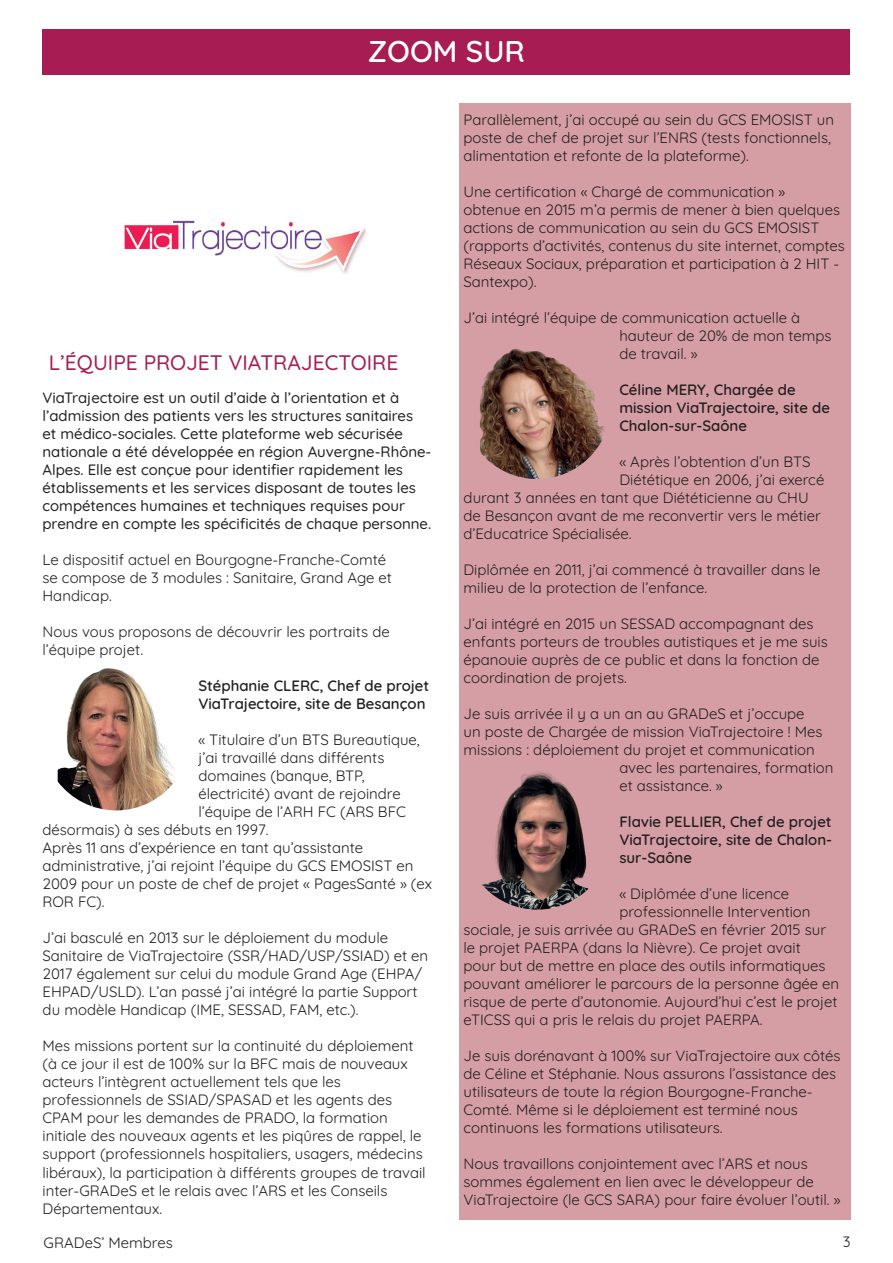
<style>
.page{position:relative;width:893px;height:1263px;background:#fff}
.page>*{position:absolute;margin:0;border:0;box-sizing:border-box;transform-origin:0 0}
.t1{font:600 30px "Quicksand";color:#fff}
.t2{font:500 21px "Quicksand";color:#a71c52}
.t3{font:15px/18px "Quicksand";color:#231f20}
.t4{font:500 15px/18px "Quicksand";color:#231f20}
.t5{font:600 15px/18px "Quicksand";color:#231f20}
</style>
<div class="page">
<div style="left:43px;top:30px;width:807px;height:45px;background:#a71c52"></div>
<div style="left:459px;top:103px;width:391px;height:1117px;background:#d59ea5"></div>
<img style="left:124px;top:220px;width:242px;height:54px">
<img style="left:58px;top:668px;width:117px;height:142px">
<img style="left:480px;top:348px;width:125px;height:131px">
<img style="left:463px;top:762px;width:148px;height:148px;border-radius:74px">
<h1 class="t1" style="left:368px;top:28px;width:159px">ZOOM SUR</h1>
<h2 class="t2" style="left:49px;top:346px;width:351px">L’ÉQUIPE PROJET VIATRAJECTOIRE</h2>
<p class="t4" style="left:43px;top:387px;width:390px">ViaTrajectoire est un outil d’aide à l’orientation et à l’admission des patients vers les structures sanitaires<br>et médico-sociales. Cette plateforme web sécurisée nationale a été développée en région Auvergne-Rhône-Alpes. Elle est conçue pour identifier rapidement les établissements et les services disposant de toutes les compétences humaines et techniques requises pour prendre en compte les spécificités de chaque personne.</p>
<p class="t3" style="left:43px;top:549px;width:351px">Le dispositif actuel en Bourgogne-Franche-Comté se compose de 3 modules : Sanitaire, Grand Age et<br>Handicap.</p>
<p class="t3" style="left:43px;top:621px;width:349px">Nous vous proposons de découvrir les portraits de l’équipe projet.</p>
<p class="t5" style="left:198px;top:675px;width:232px">Stéphanie CLERC, Chef de projet<br>ViaTrajectoire, site de Besançon</p>
<p class="t3" style="left:198px;top:729px;width:223px">« Titulaire d’un BTS Bureautique,</p>
<p class="t3" style="left:198px;top:747px;width:188px">j’ai travaillé dans différents</p>
<p class="t3" style="left:198px;top:765px;width:168px">domaines (banque, BTP,</p>
<p class="t3" style="left:198px;top:783px;width:204px">électricité) avant de rejoindre</p>
<p class="t3" style="left:198px;top:801px;width:209px">l’équipe de l’ARH FC (ARS BFC</p>
<p class="t3" style="left:43px;top:819px;width:228px">désormais) à ses débuts en 1997.</p>
<p class="t3" style="left:43px;top:837px;width:322px">Après 11 ans d’expérience en tant qu’assistante</p>
<p class="t3" style="left:43px;top:855px;width:372px">administrative, j’ai rejoint l’équipe du GCS EMOSIST en</p>
<p class="t3" style="left:43px;top:873px;width:391px">2009 pour un poste de chef de projet « PagesSanté » (ex</p>
<p class="t3" style="left:43px;top:891px;width:64px">ROR FC).</p>
<p class="t3" style="left:43px;top:927px;width:387px">J’ai basculé en 2013 sur le déploiement du module Sanitaire de ViaTrajectoire (SSR/HAD/USP/SSIAD) et en 2017 également sur celui du module Grand Age (EHPA/ EHPAD/USLD). L’an passé j’ai intégré la partie Support du modèle Handicap (IME, SESSAD, FAM, etc.).</p>
<p class="t3" style="left:43px;top:1035px;width:385px">Mes missions portent sur la continuité du déploiement (à ce jour il est de 100% sur la BFC mais de nouveaux acteurs l’intègrent actuellement tels que les professionnels de SSIAD/SPASAD et les agents des CPAM pour les demandes de PRADO, la formation initiale des nouveaux agents et les piqûres de rappel, le support (professionnels hospitaliers, usagers, médecins libéraux), la participation à différents groupes de travail inter-GRADeS et le relais avec l’ARS et les Conseils Départementaux.</p>
<p class="t3" style="left:44px;top:1232px;width:131px">GRADeS’ Membres</p>
<p class="t3" style="left:463px;top:109px;width:372px">Parallèlement, j’ai occupé au sein du GCS EMOSIST un poste de chef de projet sur l’ENRS (tests fonctionnels, alimentation et refonte de la plateforme).</p>
<p class="t3" style="left:463px;top:181px;width:383px">Une certification « Chargé de communication » obtenue en 2015 m’a permis de mener à bien quelques actions de communication au sein du GCS EMOSIST (rapports d’activités, contenus du site internet, comptes Réseaux Sociaux, préparation et participation à 2 HIT - Santexpo).</p>
<p class="t3" style="left:619px;top:307px;width:214px;text-indent:-156px">J’ai intégré l’équipe de communication actuelle à hauteur de 20% de mon temps de travail. »</p>
<p class="t5" style="left:619px;top:379px;width:212px">Céline MERY, Chargée de mission ViaTrajectoire, site de<br>Chalon-sur-Saône</p>
<p class="t3" style="left:619px;top:451px;width:193px">« Après l’obtention d’un BTS</p>
<p class="t3" style="left:619px;top:469px;width:206px">Diététique en 2006, j’ai exercé</p>
<p class="t3" style="left:463px;top:487px;width:347px">durant 3 années en tant que Diététicienne au CHU</p>
<p class="t3" style="left:463px;top:505px;width:359px">de Besançon avant de me reconvertir vers le métier</p>
<p class="t3" style="left:463px;top:523px;width:169px">d’Educatrice Spécialisée.</p>
<p class="t3" style="left:463px;top:559px;width:359px">Diplômée en 2011, j’ai commencé à travailler dans le milieu de la protection de l’enfance.</p>
<p class="t3" style="left:463px;top:613px;width:366px">J’ai intégré en 2015 un SESSAD accompagnant des enfants porteurs de troubles autistiques et je me suis épanouie auprès de ce public et dans la fonction de coordination de projets.</p>
<p class="t3" style="left:463px;top:703px;width:343px">Je suis arrivée il y a un an au GRADeS et j’occupe</p>
<p class="t3" style="left:463px;top:721px;width:360px">un poste de Chargée de mission ViaTrajectoire ! Mes</p>
<p class="t3" style="left:463px;top:739px;width:353px">missions : déploiement du projet et communication</p>
<p class="t3" style="left:619px;top:757px;width:216px">avec les partenaires, formation</p>
<p class="t3" style="left:619px;top:775px;width:105px">et assistance. »</p>
<p class="t5" style="left:619px;top:811px;width:214px;text-align:justify">Flavie PELLIER, Chef de projet ViaTrajectoire, site de Chalon&shy;sur-Saône</p>
<p class="t3" style="left:619px;top:883px;width:171px">« Diplômée d’une licence</p>
<p class="t3" style="left:619px;top:901px;width:193px">professionnelle Intervention</p>
<p class="t3" style="left:463px;top:919px;width:364px">sociale, je suis arrivée au GRADeS en février 2015 sur</p>
<p class="t3" style="left:463px;top:937px;width:339px">le projet PAERPA (dans la Nièvre). Ce projet avait</p>
<p class="t3" style="left:463px;top:955px;width:364px">pour but de mettre en place des outils informatiques</p>
<p class="t3" style="left:463px;top:973px;width:377px">pouvant améliorer le parcours de la personne âgée en</p>
<p class="t3" style="left:463px;top:991px;width:376px">risque de perte d’autonomie. Aujourd’hui c’est le projet</p>
<p class="t3" style="left:463px;top:1009px;width:300px">eTICSS qui a pris le relais du projet PAERPA.</p>
<p class="t3" style="left:463px;top:1045px;width:379px">Je suis dorénavant à 100% sur ViaTrajectoire aux côtés de Céline et Stéphanie. Nous assurons l’assistance des utilisateurs de toute la région Bourgogne-Franche-Comté. Même si le déploiement est terminé nous continuons les formations utilisateurs.</p>
<p class="t3" style="left:463px;top:1153px;width:378px">Nous travaillons conjointement avec l’ARS et nous sommes également en lien avec le développeur de<br>ViaTrajectoire (le GCS SARA) pour faire évoluer l’outil. »</p>
<p class="t3" style="left:843px;top:1231px;width:9px">3</p>
</div>
